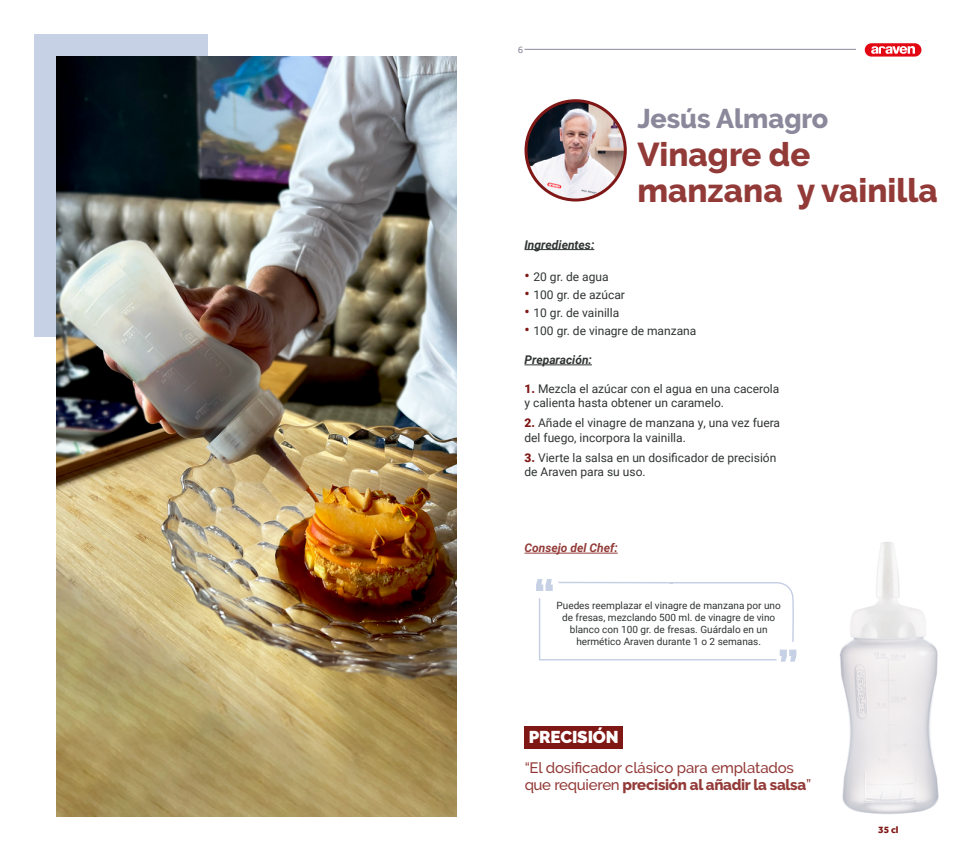
<style>
.page{position:relative;width:964px;height:851px;background:#fff}
.page>*{position:absolute;margin:0;border:0;box-sizing:border-box;transform-origin:0 0}
.t1{font:800 32.9px/35.6px "Raleway";color:#7f1714}
.t2{font:800 27px "Raleway";color:#8b889b}
.t3{font:900 17.1px "Raleway";letter-spacing:-.01em;color:#fff}
.t4{font:500 15px/17px "Raleway";letter-spacing:-.01em;color:#7f1714}
.t5{font:12px/14.4px "Roboto";color:#313434}
.t6{font:italic 700 12px "Roboto";color:#313434}
.t7{font:italic 700 12px "Roboto";color:#7f1714}
.t8{font:10px/12px "Roboto";color:#313434;text-align:center}
.t9{font:800 10px "Effra";color:#7f1714}
.t10{font:10px "Effra";color:#8b889b}
.s1{font-weight:500;font-size:15px;color:#7f1714}
.s2{font-weight:900;color:#7f1714}
.s3{font-weight:800}
</style>
<div class="page">
<svg style="left:865px;top:43px;width:56px;height:14px"></svg>
<hr style="left:524px;top:49px;width:332px;height:1px;background:#8b889b">
<div style="left:35px;top:35px;width:22px;height:301px;background:#c7d1e6"></div>
<div style="left:57px;top:35px;width:151px;height:493px;background:#c7d1e6"></div>
<img style="left:57px;top:57px;width:399px;height:759px">
<div style="left:524px;top:726px;width:99px;height:22px;background:#7f1714"></div>
<hr style="left:524px;top:249px;width:70px;height:1px;background:#313434">
<hr style="left:524px;top:364px;width:68px;height:1px;background:#313434">
<hr style="left:524px;top:552px;width:94px;height:1px;background:#7f1714">
<svg style="left:536px;top:579px;width:260px;height:82px"></svg>
<img style="left:526px;top:101px;width:99px;height:99px;border-radius:50px">
<div style="left:524px;top:99px;width:103px;height:102px;border:3px solid #7f1716;border-radius:50%"></div>
<img style="left:839px;top:542px;width:100px;height:272px">
<p class="t10" style="left:518px;top:43px;width:7px">6</p>
<h2 class="t2" style="left:637px;top:103px;width:192px">Jesús Almagro</h2>
<h1 class="t1" style="left:637px;top:137px;width:302px">Vinagre de manzana y vainilla</h1>
<p class="t6" style="left:524px;top:236px;width:71px">Ingredientes:</p>
<p class="t5" style="left:524px;top:269px;width:86px"><span class="s1">•</span> 20 gr. de agua</p>
<p class="t5" style="left:524px;top:287px;width:102px"><span class="s1">•</span> 100 gr. de azúcar</p>
<p class="t5" style="left:524px;top:305px;width:96px"><span class="s1">•</span> 10 gr. de vainilla</p>
<p class="t5" style="left:524px;top:323px;width:173px"><span class="s1">•</span> 100 gr. de vinagre de manzana</p>
<p class="t6" style="left:524px;top:351px;width:69px">Preparación:</p>
<p class="t5" style="left:524px;top:381px;width:256px"><span class="s2">1.</span> Mezcla el azúcar con el agua en una cacerola y calienta hasta obtener un caramelo.</p>
<p class="t5" style="left:524px;top:415px;width:257px"><span class="s2">2.</span> Añade el vinagre de manzana y, una vez fuera del fuego, incorpora la vainilla.</p>
<p class="t5" style="left:524px;top:450px;width:253px"><span class="s2">3.</span> Vierte la salsa en un dosificador de precisión de Araven para su uso.</p>
<p class="t7" style="left:524px;top:539px;width:95px">Consejo del Chef:</p>
<p class="t8" style="left:556px;top:598px;width:226px">Puedes reemplazar el vinagre de manzana por uno de fresas, mezclando 500 ml. de vinagre de vino blanco con 100 gr. de fresas. Guárdalo en un hermético Araven durante 1 o 2 semanas.</p>
<h3 class="t3" style="left:529px;top:727px;width:91px">PRECISIÓN</h3>
<p class="t4" style="left:524px;top:759px;width:288px">“El dosificador clásico para emplatados que requieren <span class="s3">precisión al añadir la salsa</span>”</p>
<p class="t9" style="left:878px;top:823px;width:22px">35 cl</p>
</div>
